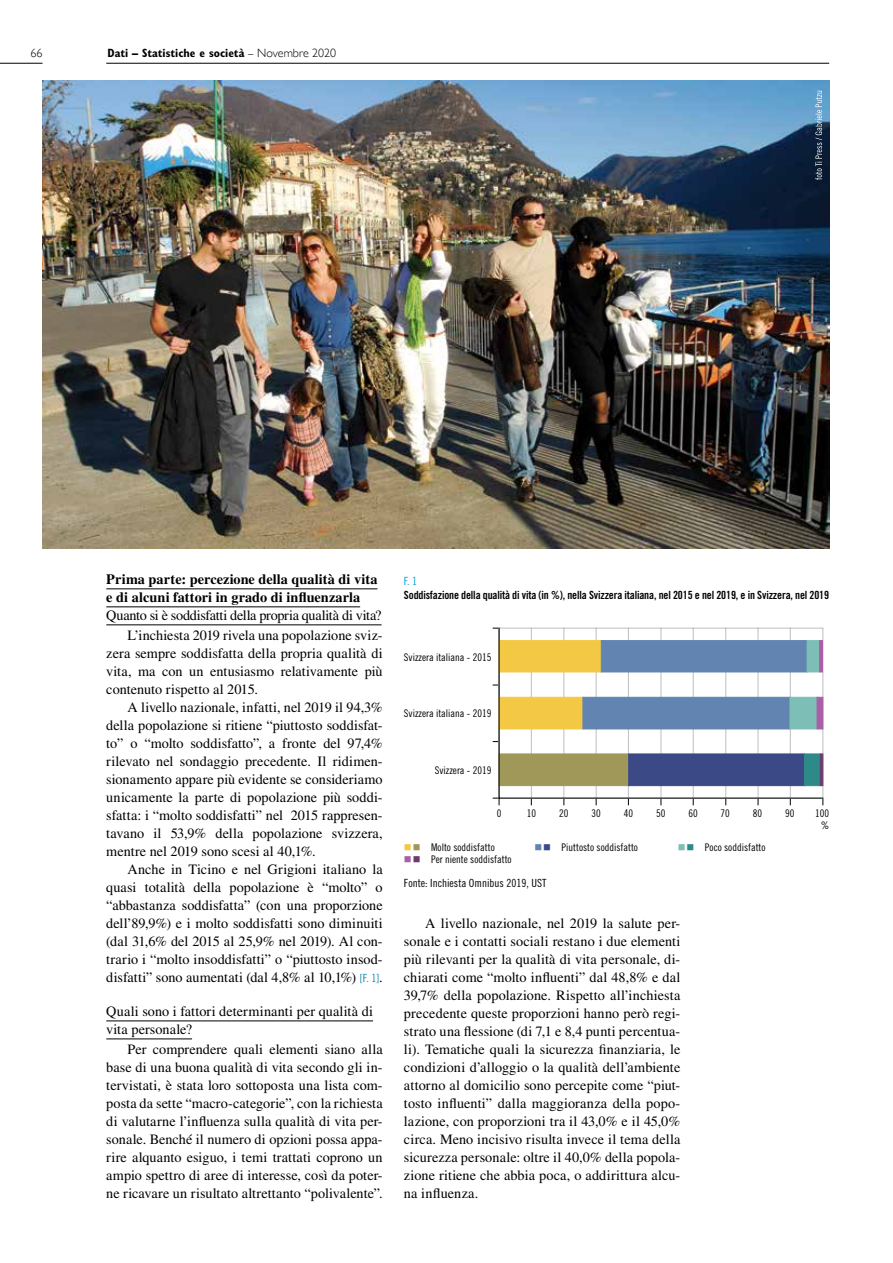
<style>
.page{position:relative;width:893px;height:1263px;background:#fff}
.page>*{position:absolute;margin:0;border:0;box-sizing:border-box;transform-origin:0 0}
.t1{font:14.25px/18px "Times LT Std";color:#000;text-align:justify}
.t2{font:700 14.25px/18px "Times LT Std";letter-spacing:.01em;color:#000}
.t3{font:700 condensed 12px "Gill Sans MT Std";color:#000}
.t4{font:300 12px "Gill Sans";color:#000}
.t5{font:11.25px "Trade Gothic LT Std Bd Cn 20";letter-spacing:-.015em;color:#000}
.t6{font:11.25px "Trade Gothic LT Std Cn 18";color:#000}
.t7{font:11.25px "Trade Gothic LT Std Cn 18";color:#009fdb}
.t8{font:10.5px "Trade Gothic LT Std Cn 18";color:#000}
.s1{font-family:"Gill Sans";font-weight:300;font-stretch:normal}
.s2{font-family:"Trade Gothic LT Std Cn 18";font-size:11.25px;color:#1a84aa}
</style>
<div class="page">
<hr style="left:106px;top:63px;width:723px;height:1px;background:#000">
<hr style="left:0;top:63px;width:43px;height:1px;background:#000">
<hr style="left:106px;top:588px;width:271px;height:1px;background:#000">
<hr style="left:106px;top:606px;width:254px;height:1px;background:#000">
<hr style="left:106px;top:624px;width:276px;height:1px;background:#000">
<hr style="left:106px;top:1020px;width:267px;height:1px;background:#000">
<hr style="left:106px;top:1038px;width:86px;height:1px;background:#000">
<svg style="left:493px;top:798px;width:7px;height:7px"></svg>
<hr style="left:499px;top:628px;width:324px;height:1px;background:#bcbec0">
<hr style="left:823px;top:628px;width:1px;height:170px;background:#bcbec0">
<hr style="left:531px;top:628px;width:1px;height:170px;background:#bcbec0">
<hr style="left:564px;top:628px;width:1px;height:170px;background:#bcbec0">
<hr style="left:596px;top:628px;width:1px;height:170px;background:#bcbec0">
<hr style="left:628px;top:628px;width:1px;height:170px;background:#bcbec0">
<hr style="left:661px;top:628px;width:1px;height:170px;background:#bcbec0">
<hr style="left:693px;top:628px;width:1px;height:170px;background:#bcbec0">
<hr style="left:725px;top:628px;width:1px;height:170px;background:#bcbec0">
<hr style="left:758px;top:628px;width:1px;height:170px;background:#bcbec0">
<hr style="left:790px;top:628px;width:1px;height:170px;background:#bcbec0">
<div style="left:499px;top:754px;width:130px;height:32px;background:#a09858"></div>
<div style="left:628px;top:754px;width:177px;height:32px;background:#3b4a87"></div>
<div style="left:804px;top:754px;width:17px;height:32px;background:#2d8a89;border:1px solid #2d8a89"></div>
<hr style="left:820px;top:754px;width:3px;height:32px;background:#6c3b70">
<div style="left:499px;top:697px;width:84px;height:32px;background:#f3c844;border:1px solid #f3c844"></div>
<div style="left:583px;top:697px;width:207px;height:32px;background:#6184b1"></div>
<div style="left:790px;top:697px;width:27px;height:32px;background:#7dbeb7;border:1px solid #7dbeb7"></div>
<div style="left:817px;top:697px;width:6px;height:32px;background:#aa5ea5"></div>
<div style="left:499px;top:640px;width:103px;height:32px;background:#f3c844"></div>
<div style="left:601px;top:640px;width:206px;height:32px;background:#6184b1"></div>
<div style="left:807px;top:640px;width:13px;height:32px;background:#7dbeb7"></div>
<hr style="left:819px;top:640px;width:4px;height:32px;background:#aa5ea5">
<hr style="left:499px;top:628px;width:1px;height:170px;background:#000">
<hr style="left:499px;top:798px;width:324px;height:1px;background:#000">
<img style="left:43px;top:81px;width:786px;height:467px">
<svg style="left:815px;top:91px;width:7px;height:89px"></svg>
<p class="t4" style="left:31px;top:46px;width:13px">66</p>
<p class="t3" style="left:108px;top:46px;width:230px">Dati – Statistiche e società <span class="s1">– Novembre 2020</span></p>
<p class="t2" style="left:106px;top:570px;width:273px">Prima parte: percezione della qualità di vita e di alcuni fattori in grado di influenzarla</p>
<p class="t1" style="left:106px;top:606px;width:278px;line-height:19.5px;text-align:right">Quanto si è soddisfatti della propria qualità di vita?<br>L’inchiesta 2019 rivela una popolazione sviz-</p>
<p class="t1" style="left:106px;top:644px;width:278px">zera sempre soddisfatta della propria qualità di vita, ma con un entusiasmo relativamente più contenuto rispetto al 2015.</p>
<p class="t1" style="left:106px;top:698px;width:278px;text-indent:21px">A livello nazionale, infatti, nel 2019 il 94,3% della popolazione si ritiene “piuttosto soddisfat&shy;to” o “molto soddisfatto”, a fronte del 97,4% rilevato nel sondaggio precedente. Il ridimen&shy;sionamento appare più evidente se consideriamo unicamente la parte di popolazione più soddi&shy;sfatta: i “molto soddisfatti” nel 2015 rappresen&shy;tavano il 53,9% della popolazione svizzera, mentre nel 2019 sono scesi al 40,1%.</p>
<p class="t1" style="left:106px;top:860px;width:278px;text-indent:21px">Anche in Ticino e nel Grigioni italiano la quasi totalità della popolazione è “molto” o “abbastanza soddisfatta” (con una proporzione dell’89,9%) e i molto soddisfatti sono diminuiti (dal 31,6% del 2015 al 25,9% nel 2019). Al con&shy;trario i “molto insoddisfatti” o “piuttosto insod&shy;disfatti” sono aumentati (dal 4,8% al 10,1%) <span class="s2">[F. 1]</span>.</p>
<p class="t1" style="left:106px;top:1002px;width:268px">Quali sono i fattori determinanti per qualità di vita personale?</p>
<p class="t1" style="left:106px;top:1040px;width:278px;text-indent:21px">Per comprendere quali elementi siano alla base di una buona qualità di vita secondo gli in&shy;tervistati, è stata loro sottoposta una lista com&shy;posta da sette “macro-categorie”, con la richiesta di valutarne l’influenza sulla qualità di vita per&shy;sonale. Benché il numero di opzioni possa appa&shy;rire alquanto esiguo, i temi trattati coprono un ampio spettro di aree di interesse, così da poter&shy;ne ricavare un risultato altrettanto “polivalente”.</p>
<p class="t7" style="left:404px;top:575px;width:15px">F. 1</p>
<p class="t5" style="left:404px;top:588px;width:427px">Soddisfazione della qualità di vita (in %), nella Svizzera italiana, nel 2015 e nel 2019, e in Svizzera, nel 2019</p>
<p class="t8" style="left:404px;top:650px;width:89px">Svizzera italiana - 2015</p>
<p class="t8" style="left:404px;top:707px;width:89px">Svizzera italiana - 2019</p>
<p class="t8" style="left:435px;top:764px;width:58px">Svizzera - 2019</p>
<p class="t8" style="left:497px;top:807px;width:6px">0</p>
<p class="t8" style="left:527px;top:807px;width:11px">10</p>
<p class="t8" style="left:559px;top:807px;width:11px">20</p>
<p class="t8" style="left:591px;top:807px;width:11px">30</p>
<p class="t8" style="left:624px;top:807px;width:11px">40</p>
<p class="t8" style="left:656px;top:807px;width:11px">50</p>
<p class="t8" style="left:688px;top:807px;width:11px">60</p>
<p class="t8" style="left:721px;top:807px;width:11px">70</p>
<p class="t8" style="left:753px;top:807px;width:11px">80</p>
<p class="t8" style="left:785px;top:807px;width:11px">90</p>
<p class="t8" style="left:815px;top:807px;width:15px">100</p>
<p class="t8" style="left:431px;top:841px;width:65px">Molto soddisfatto</p>
<p class="t8" style="left:562px;top:841px;width:78px">Piuttosto soddisfatto</p>
<p class="t8" style="left:705px;top:841px;width:62px">Poco soddisfatto</p>
<p class="t8" style="left:431px;top:853px;width:82px">Per niente soddisfatto</p>
<p class="t6" style="left:404px;top:876px;width:144px">Fonte: Inchiesta Omnibus 2019, UST</p>
<p class="t1" style="left:404px;top:914px;width:278px;text-indent:21px">A livello nazionale, nel 2019 la salute per&shy;sonale e i contatti sociali restano i due elementi più rilevanti per la qualità di vita personale, di&shy;chiarati come “molto influenti” dal 48,8% e dal 39,7% della popolazione. Rispetto all’inchiesta precedente queste proporzioni hanno però regi&shy;strato una flessione (di 7,1 e 8,4 punti percentua&shy;li). Tematiche quali la sicurezza finanziaria, le condizioni d’alloggio o la qualità dell’ambiente attorno al domicilio sono percepite come “piut&shy;tosto influenti” dalla maggioranza della popo&shy;lazione, con proporzioni tra il 43,0% e il 45,0% circa. Meno incisivo risulta invece il tema della sicurezza personale: oltre il 40,0% della popola&shy;zione ritiene che abbia poca, o addirittura alcu&shy;na influenza.</p>
<p class="t8" style="left:821px;top:819px;width:10px">%</p>
</div>
